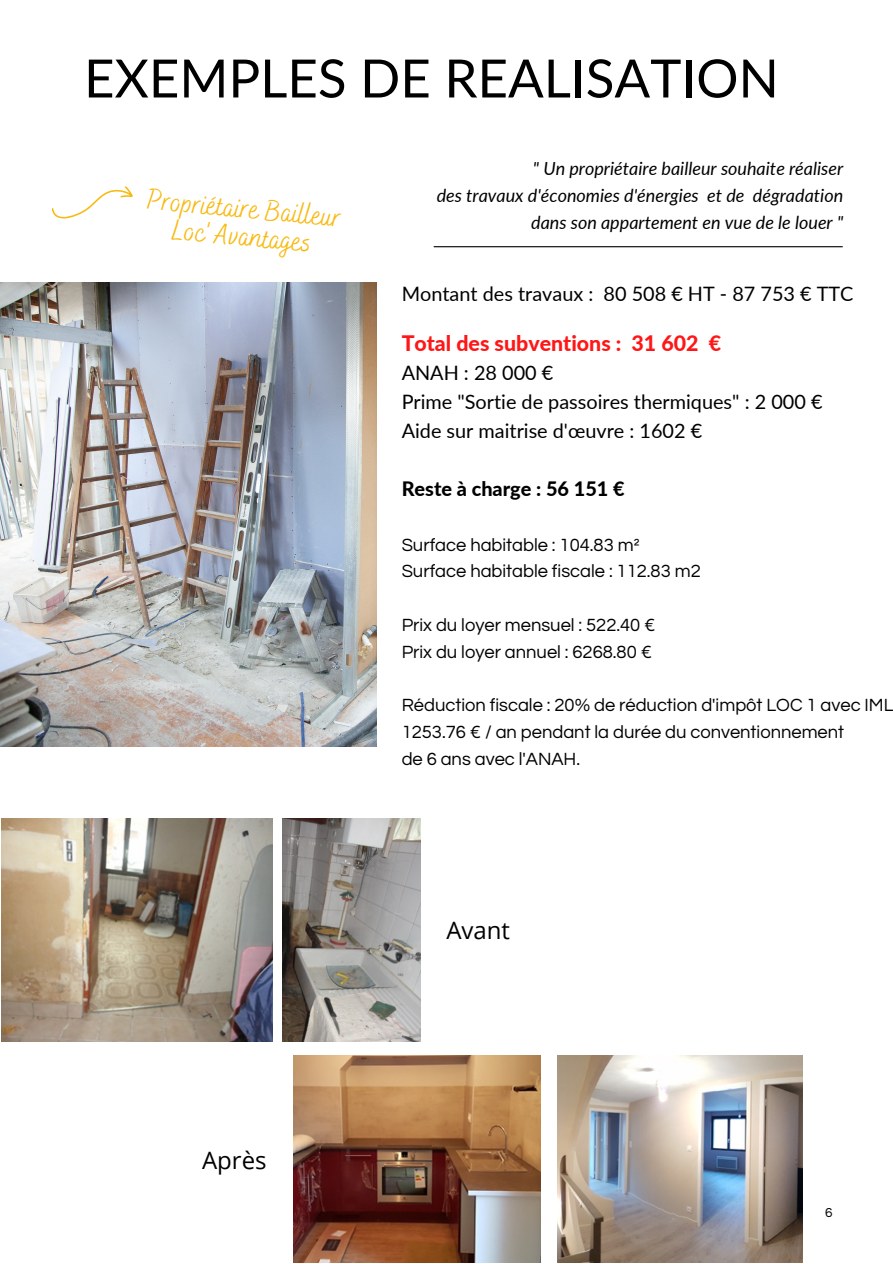
<style>
.page{position:relative;width:893px;height:1264px;background:#fff}
.page>*{position:absolute;margin:0;border:0;box-sizing:border-box;transform-origin:0 0}
.t1{font:52.8px "Lato";color:#000}
.t2{font:28.8px/28.2px "Bakerie Smooth";color:#f8ba11;text-align:center}
.t3{font:24px "Open Sans";color:#000}
.t4{font:800 21.3px "Lato";color:#ff1616}
.t5{font:19.8px/28.8px "Lato";color:#000}
.t6{font:800 19.8px "Lato";color:#000}
.t7{font:18.3px/26.8px "Questrial";color:#000}
.t8{font:italic 18px/27px "Lato";color:#000;text-align:right}
.t9{font:13.5px "Questrial";color:#000}
</style>
<div class="page">
<img style="left:0;top:282px;width:377px;height:464px">
<svg style="left:51px;top:186px;width:82px;height:33px"></svg>
<hr style="left:434px;top:246px;width:408px;height:1px;background:#000">
<img style="left:294px;top:1055px;width:246px;height:207px">
<img style="left:557px;top:1055px;width:245px;height:207px">
<img style="left:1px;top:818px;width:271px;height:223px">
<img style="left:283px;top:818px;width:138px;height:223px">
<h1 class="t1" style="left:84px;top:45px;width:696px">EXEMPLES DE REALISATION</h1>
<h2 class="t2" style="left:148px;top:187px;width:196px;rotate:5deg">Propriétaire Bailleur<br>Loc' Avantages</h2>
<p class="t8" style="left:436px;top:154px;width:408px">" Un propriétaire bailleur souhaite réaliser<br>des travaux d'économies d'énergies et de dégradation dans son appartement en vue de le louer "</p>
<p class="t5" style="left:401px;top:279px;width:453px">Montant des travaux : 80 508 € HT - 87 753 € TTC</p>
<p class="t4" style="left:401px;top:329px;width:321px">Total des subventions : 31 602 €</p>
<p class="t5" style="left:401px;top:358px;width:422px">ANAH : 28 000 €<br>Prime "Sortie de passoires thermiques" : 2 000 €<br>Aide sur maitrise d'œuvre : 1602 €</p>
<p class="t6" style="left:401px;top:476px;width:224px">Reste à charge : 56 151 €</p>
<p class="t7" style="left:401px;top:531px;width:300px">Surface habitable : 104.83 m²<br>Surface habitable fiscale : 112.83 m2</p>
<p class="t7" style="left:401px;top:612px;width:255px">Prix du loyer mensuel : 522.40 €<br>Prix du loyer annuel : 6268.80 €</p>
<p class="t7" style="left:401px;top:692px;width:493px">Réduction fiscale : 20% de réduction d'impôt LOC 1 avec IML<br>1253.76 € / an pendant la durée du conventionnement<br>de 6 ans avec l'ANAH.</p>
<h3 class="t3" style="left:446px;top:913px;width:65px">Avant</h3>
<h3 class="t3" style="left:202px;top:1142px;width:66px">Après</h3>
<p class="t9" style="left:825px;top:1206px;width:9px">6</p>
</div>
